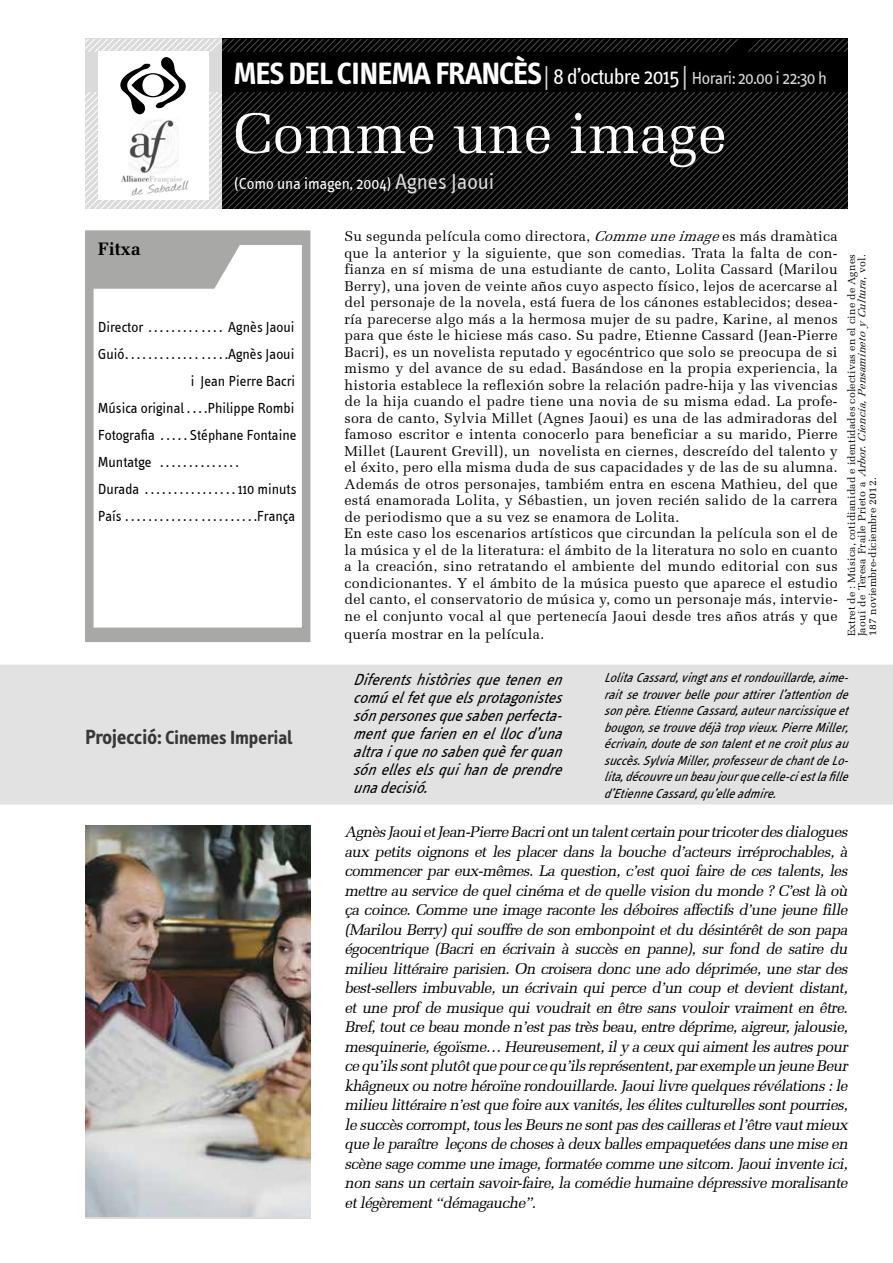
<style>
.page{position:relative;width:893px;height:1263px;background:#fff}
.page>*{position:absolute;margin:0;border:0;box-sizing:border-box;transform-origin:0 0}
.t1{font:57px "Melior";letter-spacing:.01em;color:#fff}
.t2{font:700 31.5px "Info Text";letter-spacing:-.03em;color:#fff}
.t3{font:700 19.5px "Info Text";letter-spacing:-.01em;color:#000}
.t4{font:700 18px "Melior";color:#000}
.t5{font:italic 16.5px/18px "Info Text";color:#000;text-align:justify}
.t6{font:16.5px "Info Text";color:#fff}
.t7{font:italic 15.45px/19.5px "Melior";letter-spacing:-.04em;color:#000;text-align:justify}
.t8{font:15px "Info Text";color:#000}
.t9{font:14.25px/16.5px "Melior";letter-spacing:.02em;color:#000}
.t10{font:italic 13.5px/16.5px "Info Text";color:#000;text-align:justify}
.t11{font:10.5px/10.5px "Melior";letter-spacing:.02em;color:#000;text-align:justify}
.s1{font-weight:400;font-size:24px;color:#dadada}
.s2{font-weight:400;font-size:22.5px}
.s3{font-weight:400;font-size:18px;color:#dadada}
.s4{font-size:22.5px;color:#dadada}
.s5{font-style:italic}
.s6{font-size:21px}
</style>
<div class="page">
<div style="left:0;top:664px;width:893px;height:140px;background:#e2e2e2"></div>
<img style="left:85px;top:826px;width:225px;height:391px">
<svg style="left:85px;top:230px;width:225px;height:412px"></svg>
<svg style="left:85px;top:40px;width:763px;height:168px;background:#2b2b2b"></svg>
<img style="left:119px;top:118px;width:71px;height:77px">
<h2 class="t2" style="left:234px;top:55px;width:595px">MES DEL CINEMA FRANCÈS<span class="s1">|</span> <span class="s2">8 d’octubre 2015</span><span class="s1">|</span> <span class="s3">Horari: 20.00 i 22:30 h</span></h2>
<h1 class="t1" style="left:234px;top:100px;width:494px">Comme une image</h1>
<p class="t6" style="left:234px;top:174px;width:262px">(Como una imagen, 2004) <span class="s4">Agnes Jaoui</span></p>
<p class="t4" style="left:98px;top:238px;width:45px">Fitxa</p>
<p class="t8" style="left:98px;top:318px;width:198px">Director . . . . . . . . . . . . . Agnès Jaoui</p>
<p class="t8" style="left:98px;top:345px;width:198px">Guió..................Agnès Jaoui</p>
<p class="t8" style="left:191px;top:372px;width:106px">i Jean Pierre Bacri</p>
<p class="t8" style="left:98px;top:399px;width:198px">Música original . . . .Philippe Rombi</p>
<p class="t8" style="left:98px;top:426px;width:200px">Fotografia . . . . . Stéphane Fontaine</p>
<p class="t8" style="left:98px;top:453px;width:141px">Muntatge ..............</p>
<p class="t8" style="left:98px;top:480px;width:200px">Durada ................ 110 minuts</p>
<p class="t8" style="left:98px;top:507px;width:199px">País . . . . . . . . . . . . ...........França</p>
<p class="t9" style="left:344px;top:228px;width:495px">Su segunda película como directora, <span class="s5">Commeuneimage</span>es más dramàtica que la anterior y la siguiente, que son comedias. Trata la falta de con&shy;fianza en sí misma de una estudiante de canto, Lolita Cassard (Marilou Berry), una joven de veinte años cuyo aspecto físico, lejos de acercarse al del personaje de la novela, está fuera de los cánones establecidos; desea&shy;ría parecerse algo más a la hermosa mujer de su padre, Karine, al menos para que éste le hiciese más caso. Su padre, Etienne Cassard (Jean-Pierre Bacri), es un novelista reputado y egocéntrico que solo se preocupa de si mismo y del avance de su edad. Basándose en la propia experiencia, la historia establece la reflexión sobre la relación padre-hija y las vivencias de la hija cuando el padre tiene una novia de su misma edad. La profe&shy;sora de canto, Sylvia Millet (Agnes Jaoui) es una de las admiradoras del famoso escritor e intenta conocerlo para beneficiar a su marido, Pierre Millet (Laurent Grevill), un novelista en ciernes, descreído del talento y el éxito, pero ella misma duda de sus capacidades y de las de su alumna.<br>Además de otros personajes, tambiém entra en escena Mathieu, del que está enamorada Lolita, y Sébastien, un joven recién salido de la carrera de periodismo que a su vez se enamora de Lolita.<br>En este caso los escenarios artísticos que circundan la película son el de la música y el de la literatura: el ámbito de la literatura no solo en cuanto a la creación, sino retratando el ambiente del mundo editorial con sus condicionantes. Y el ámbito de la música puesto que aparece el estudio del canto, el conservatorio de música y, como un personaje más, intervie&shy;ne el conjunto vocal al que pertenecía Jaoui desde tres años atrás y que</p>
<p class="t9" style="left:344px;top:625px;width:201px">quería mostrar en la película.</p>
<p class="t11" style="left:846px;top:636px;width:383px;rotate:-90deg">Extret de : Música, cotidianidad e identidades colectivas en el cine de Agnes J a o u i d e T e r e s a F r a i l e P r i e t o a <span class="s5">Arbor.Ciencia,Pensaminetoy Cultura</span>, v o l .<br>187 noviembre-diciembre 2012.</p>
<h3 class="t3" style="left:85px;top:726px;width:209px"><span class="s6">Projecció:</span> Cinemes Imperial</h3>
<p class="t5" style="left:353px;top:670px;width:217px">Diferentshistòriesquetenenen comúelfetqueelsprotagonistes sónpersonesquesabenperfecta&shy;mentquefarienenelllocd’una altraiquenosabenquèferquan sónelleselsquihandeprendre unadecisió.</p>
<p class="t10" style="left:604px;top:670px;width:251px">LolitaCassard,vingtansetrondouillarde,aime&shy;raitsetrouverbellepourattirerl’attentionde sonpère. EtienneCassard,auteurnarcissiqueet bougon,setrouvedéjàtropvieux. PierreMiller, écrivain,doutedesontalentetnecroitplusau succès. SylviaMiller,professeurdechantdeLo&shy;lita,découvreunbeaujourquecelle-ciestlafille d’EtienneCassard,qu’elleadmire.</p>
<p class="t7" style="left:344px;top:822px;width:508px">AgnèsJaouietJean-PierreBacriontun talentcertain pourtricoterdesdialogues aux petits oignons et les placer dans la bouche d’acteurs irréprochables, à commencer par eux-mêmes. La question, c’est quoi faire de ces talents, les mettreau servicedequelcinémaetdequellevision du monde?C’estlàoù ça coince. Comme une image raconte les déboires affectifs d’une jeune fille (Marilou Berry)quisouffredeson embonpointetdu désintérêtdeson papa égocentrique (Bacri en écrivain à succès en panne), sur fond de satire du milieu littéraire parisien. On croisera donc une ado déprimée, une star des best-sellers imbuvable, un écrivain qui perce d’un coup et devient distant, et une prof de musique qui voudrait en être sans vouloir vraiment en être.<br>Bref,toutcebeau monden’estpastrèsbeau,entredéprime,aigreur,jalousie, mesquinerie,égoïsme… Heureusement,ily aceux quiaimentlesautrespour cequ’ilssontplutôtquepourcequ’ilsreprésentent,parexempleun jeuneBeur khâgneux ou notrehéroïnerondouillarde.Jaouilivrequelquesrévélations:le milieu littérairen’estquefoireaux vanités,lesélitesculturellessontpourries, lesuccèscorrompt,touslesBeursnesontpasdescaillerasetl’êtrevautmieux queleparaître leçonsdechosesàdeux ballesempaquetéesdansunemiseen scènesagecommeuneimage,formatéecommeunesitcom.Jaouiinventeici, non sansun certain savoir-faire,lacomédiehumainedépressivemoralisante etlégèrement“démagauche”.</p>
</div>
